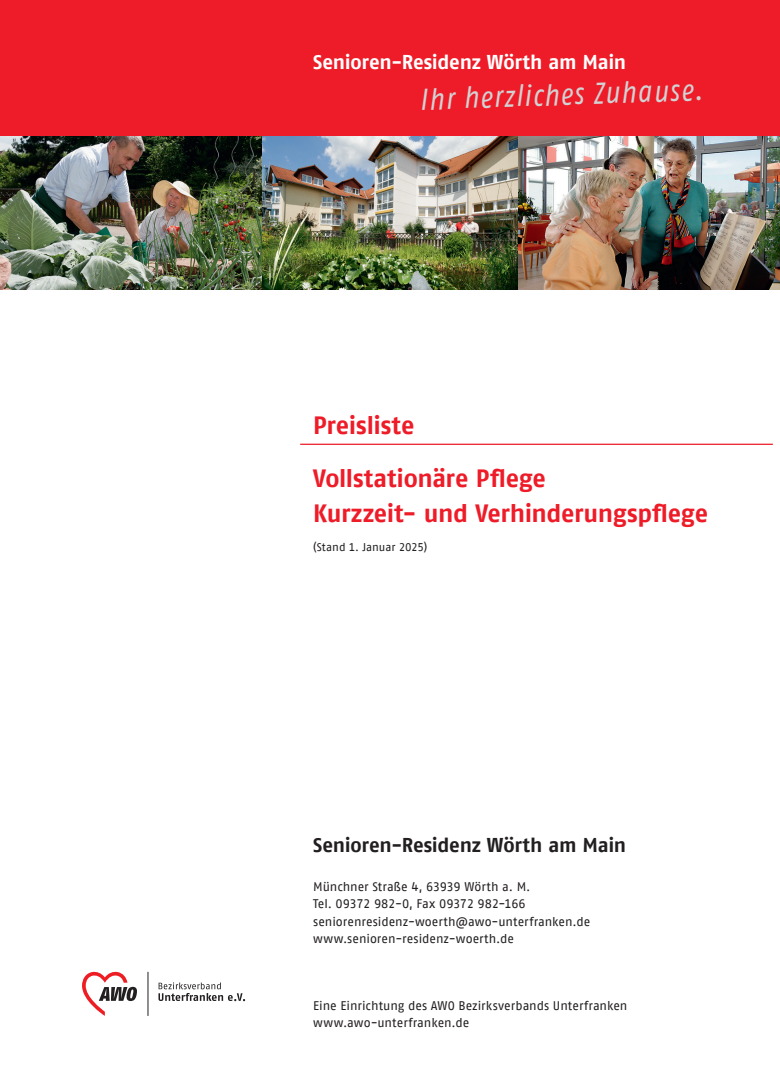
<style>
.page{position:relative;width:780px;height:1088px;background:#fff}
.page>*{position:absolute;margin:0;border:0;box-sizing:border-box;transform-origin:0 0}
.t1{font:italic 30px "AWO Fago Cond";color:#d1d2d4}
.t2{font:700 25px/52.5px "AWO Fago Office";letter-spacing:-.015em;color:#ee1c28}
.t3{font:700 20px "AWO Fago Office";letter-spacing:-.015em;color:#231f20}
.t4{font:700 20px "AWO Fago Office";letter-spacing:-.015em;color:#fff}
.t5{font:12.5px/17.5px "AWO Fago Office";letter-spacing:-.005em;color:#231f20}
.t6{font:11.25px "AWO Fago Office";letter-spacing:-.005em;color:#231f20}
</style>
<div class="page">
<img style="left:517px;top:135px;width:263px;height:154px">
<img style="left:0;top:135px;width:262px;height:154px">
<img style="left:262px;top:135px;width:255px;height:154px">
<svg style="left:82px;top:971px;width:55px;height:45px"></svg>
<hr style="left:148px;top:972px;width:1px;height:44px;background:#231f20">
<svg style="left:158px;top:982px;width:87px;height:19px"></svg>
<hr style="left:300px;top:444px;width:472px;height:1px;background:#ee1c28">
<div style="left:0;top:0;width:780px;height:135px;background:#ee1c28"></div>
<h3 class="t4" style="left:313px;top:50px;width:314px">Senioren-Residenz Wörth am Main</h3>
<h1 class="t1" style="left:419px;top:82px;width:284px;rotate:-2deg">Ihr herzliches Zuhause.</h1>
<h2 class="t2" style="left:313px;top:399px;width:234px">Preisliste<br>Vollstationäre Pflege</h2>
<h2 class="t2" style="left:313px;top:487px;width:396px">Kurzzeit- und Verhinderungspflege</h2>
<p class="t6" style="left:313px;top:540px;width:115px">(Stand 1. Januar 2025)</p>
<h3 class="t3" style="left:313px;top:833px;width:314px">Senioren-Residenz Wörth am Main</h3>
<p class="t5" style="left:313px;top:877px;width:279px">Münchner Straße 4, 63939 Wörth a. M.<br>Tel. 09372 982-0, Fax 09372 982-166 seniorenresidenz-woerth@awo-unterfranken.de www.senioren-residenz-woerth.de</p>
<p class="t5" style="left:313px;top:996px;width:316px">Eine Einrichtung des AWO Bezirksverbands Unterfranken www.awo-unterfranken.de</p>
</div>
